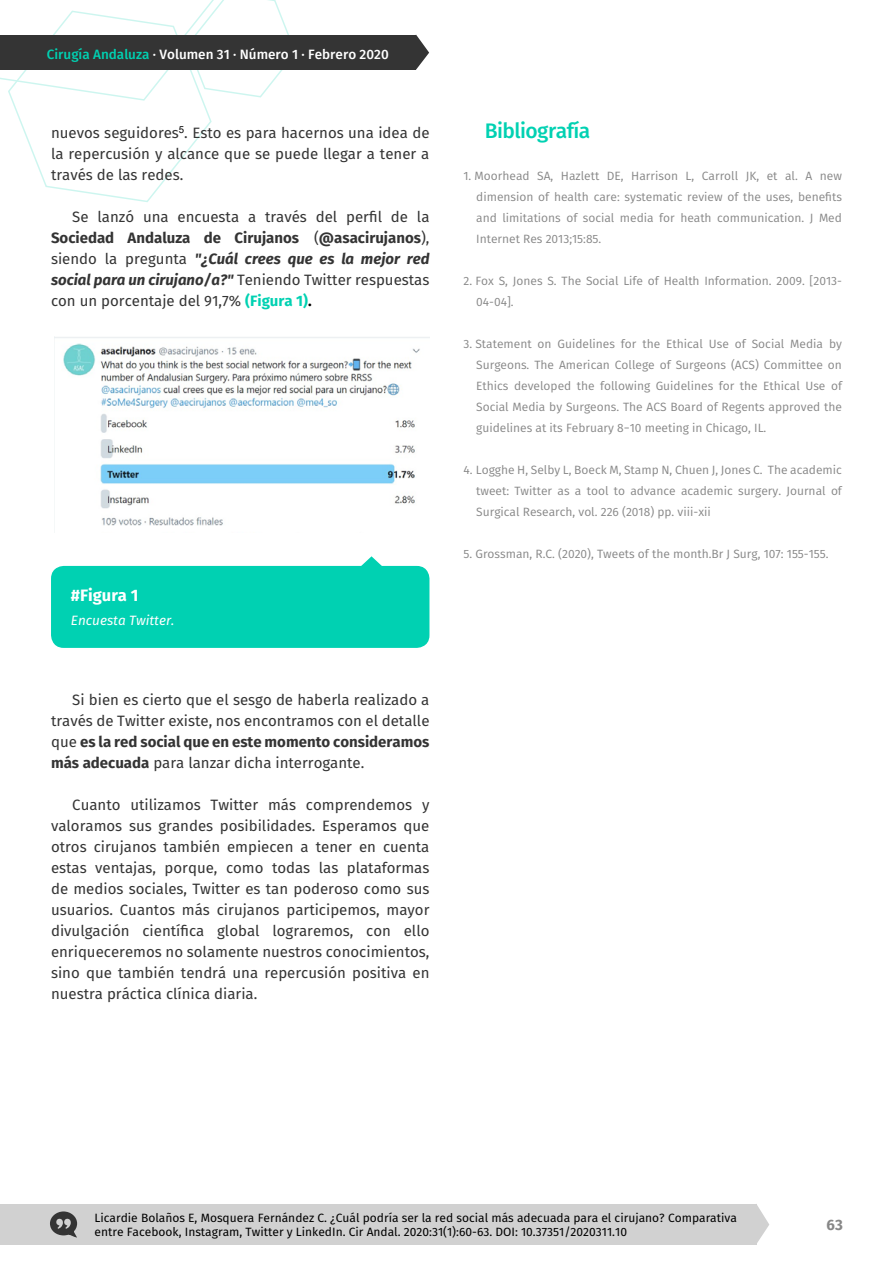
<style>
.page{position:relative;width:893px;height:1263px;background:#fff}
.page>*{position:absolute;margin:0;border:0;box-sizing:border-box;transform-origin:0 0}
.t1{font:500 21px "Fira Sans";letter-spacing:-.025em;color:#00d1b2}
.t2{font:700 16.5px "Fira Sans";color:#fff}
.t3{font:15px/21px "Fira Sans";color:#343434;text-align:justify}
.t4{font:700 15px "Fira Sans";color:#878787}
.t5{font:500 13.5px "Fira Sans";color:#fff}
.t6{font:italic 13.5px "Fira Sans";color:#fff}
.t7{font:12px/21px "Fira Sans";color:#878787;text-align:justify}
.t8{font:12px/14.4px "Fira Sans";color:#000}
.s1{color:#00d1b2}
.s2{font-weight:700}
.s3{font-weight:700;font-style:italic}
.s4{font-weight:700;color:#00d1b2}
.s5{font-weight:700;color:#000}
</style>
<div class="page">
<div style="left:0;top:1204px;width:756px;height:40px;background:#d1d1d1"></div>
<svg style="left:756px;top:1204px;width:13px;height:40px"></svg>
<svg style="left:0;top:0;width:289px;height:202px"></svg>
<div style="left:0;top:35px;width:416px;height:35px;background:#343434"></div>
<svg style="left:416px;top:35px;width:13px;height:35px"></svg>
<svg style="left:50px;top:1211px;width:27px;height:26px"></svg>
<img style="left:54px;top:336px;width:375px;height:190px">
<div style="left:51px;top:566px;width:378px;height:82px;background:#00d1b2;border-radius:13px"></div>
<svg style="left:351px;top:556px;width:41px;height:10px"></svg>
<p class="t5" style="left:47px;top:43px;width:343px"><span class="s1">Cirugía Andaluza</span> · Volumen 31 · Número 1 · Febrero 2020</p>
<p class="t3" style="left:51px;top:122px;width:380px">nuevos seguidores<sup>5</sup>. Esto es para hacernos una idea de la repercusión y alcance que se puede llegar a tener a través de las redes.</p>
<p class="t3" style="left:51px;top:206px;width:380px;text-indent:21px">Se lanzó una encuesta a través del perfil de la <span class="s2">Sociedad Andaluza de Cirujanos</span> (<span class="s2">@asacirujanos</span>), siendo la pregunta <span class="s3">"¿Cuál crees que es la mejor red social para un cirujano/a?"</span> Teniendo Twitter respuestas con un porcentaje del 91,7% <span class="s4">(Figura 1)</span><span class="s5">.</span></p>
<p class="t2" style="left:71px;top:581px;width:69px">#Figura 1</p>
<p class="t6" style="left:71px;top:610px;width:105px">Encuesta Twitter.</p>
<p class="t3" style="left:51px;top:689px;width:380px;text-indent:21px">Si bien es cierto que el sesgo de haberla realizado a través de Twitter existe, nos encontramos con el detalle que <span class="s2">es la red social que en este momento consideramos más adecuada</span> para lanzar dicha interrogante.</p>
<p class="t3" style="left:51px;top:794px;width:380px;text-indent:21px">Cuanto utilizamos Twitter más comprendemos y valoramos sus grandes posibilidades. Esperamos que otros cirujanos también empiecen a tener en cuenta estas ventajas, porque, como todas las plataformas de medios sociales, Twitter es tan poderoso como sus usuarios. Cuantos más cirujanos participemos, mayor divulgación científica global lograremos, con ello enriqueceremos no solamente nuestros conocimientos, sino que también tendrá una repercusión positiva en nuestra práctica clínica diaria.</p>
<h1 class="t1" style="left:485px;top:114px;width:107px">Bibliografía</h1>
<p class="t7" style="left:476px;top:165px;width:367px;text-indent:-13px">1. Moorhead SA, Hazlett DE, Harrison L, Carroll JK, et al. A new dimension of health care: systematic review of the uses, benefits and limitations of social media for heath communication. J Med Internet Res 2013;15:85.</p>
<p class="t7" style="left:476px;top:270px;width:367px;text-indent:-13px">2. Fox S, Jones S. The Social Life of Health Information. 2009. [2013-<br>04-04].</p>
<p class="t7" style="left:476px;top:333px;width:367px;text-indent:-13px">3. Statement on Guidelines for the Ethical Use of Social Media by Surgeons. The American College of Surgeons (ACS) Committee on Ethics developed the following Guidelines for the Ethical Use of Social Media by Surgeons. The ACS Board of Regents approved the guidelines at its February 8−10 meeting in Chicago, IL.</p>
<p class="t7" style="left:476px;top:459px;width:367px;text-indent:-13px">4. Logghe H, Selby L, Boeck M, Stamp N, Chuen J, Jones C. The academic tweet: Twitter as a tool to advance academic surgery. Journal of Surgical Research, vol. 226 (2018) pp. viii-xii</p>
<p class="t7" style="left:463px;top:543px;width:367px">5. Grossman, R.C. (2020), Tweets of the month.Br J Surg, 107: 155-155.</p>
<p class="t8" style="left:94px;top:1210px;width:644px">Licardie Bolaños E, Mosquera Fernández C. ¿Cuál podría ser la red social más adecuada para el cirujano? Comparativa entre Facebook, Instagram, Twitter y LinkedIn. Cir Andal. 2020:31(1):60-63. DOI: 10.37351/2020311.10</p>
<p class="t4" style="left:826px;top:1212px;width:18px">63</p>
</div>
